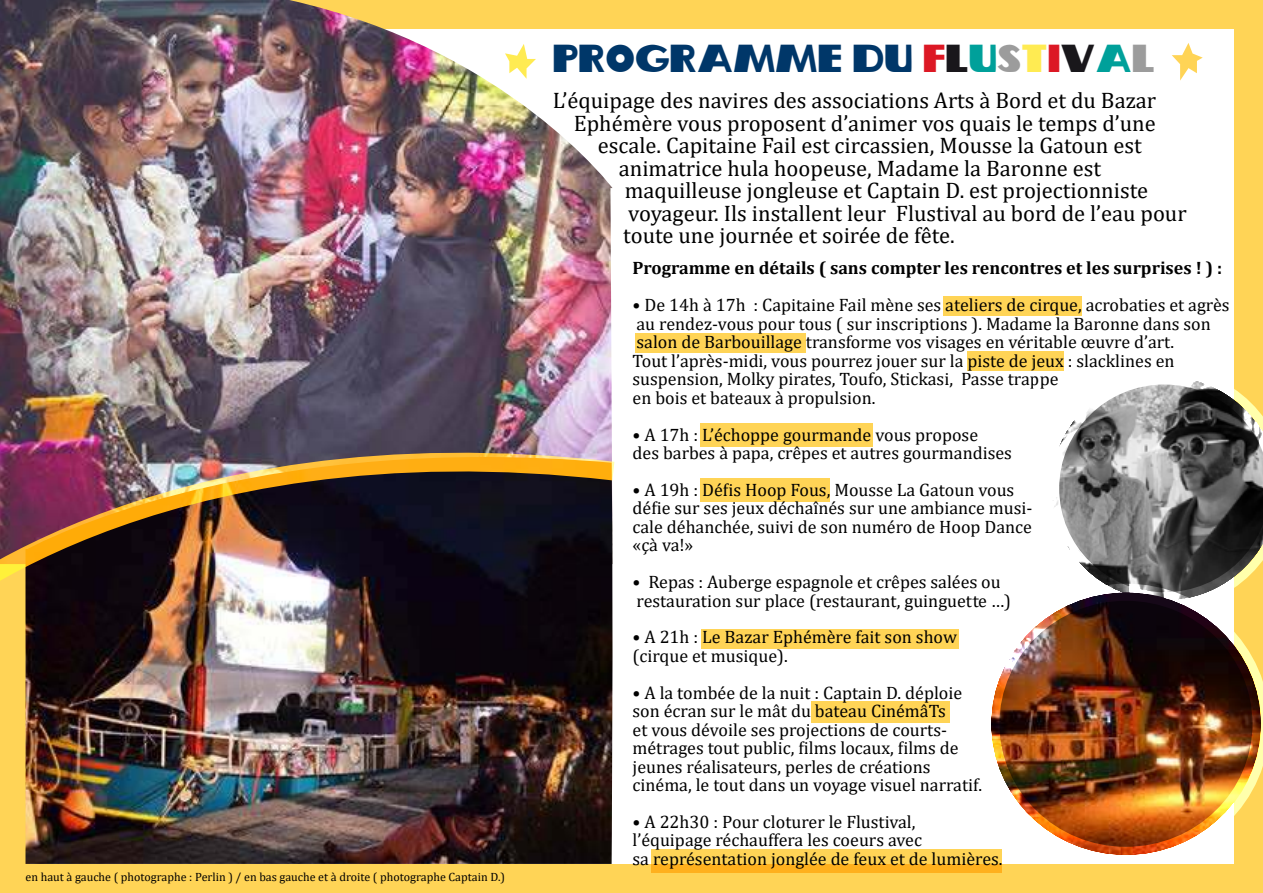
<style>
.page{position:relative;width:1263px;height:893px;background:#ffd456}
.page>*{position:absolute;margin:0;border:0;box-sizing:border-box;transform-origin:0 0}
.t1{font:39px "Belle Epoque";letter-spacing:.025em;color:#003769}
.t2{font:22.5px "Cambria";color:#000}
.t3{font:18px/18.5px "Cambria";color:#000}
.t4{font:700 18px "Cambria";color:#000}
.t5{font:12px "Cambria";color:#000}
.s1{color:#dc1824}
.s2{color:#19171b}
.s3{color:#00a09a}
.s4{color:#9c9c9c}
.s5{color:#ffeb52}
</style>
<div class="page">
<div style="left:30px;top:29px;width:1203px;height:835px;background:#fff"></div>
<div style="left:636px;top:333px;width:170px;height:19px;background:#ffd456"></div>
<svg style="left:1172px;top:43px;width:31px;height:38px"></svg>
<img style="left:0;top:0;width:612px;height:442px">
<div style="left:943px;top:297px;width:138px;height:19px;background:#ffd456"></div>
<div style="left:967px;top:351px;width:97px;height:19px;background:#ffd456"></div>
<svg style="left:1042px;top:367px;width:221px;height:217px"></svg>
<img style="left:991px;top:584px;width:272px;height:280px">
<div style="left:701px;top:423px;width:172px;height:23px;background:#ffd456"></div>
<div style="left:701px;top:479px;width:129px;height:23px;background:#ffd456"></div>
<div style="left:702px;top:629px;width:257px;height:19px;background:#ffd456"></div>
<svg style="left:651px;top:849px;width:350px;height:23px;fill:#ffd456"></svg>
<div style="left:811px;top:702px;width:138px;height:21px;background:#ffd456"></div>
<img style="left:26px;top:631px;width:587px;height:233px">
<img style="left:0;top:442px;width:615px;height:189px">
<p class="t5" style="left:26px;top:873px;width:481px">en haut à gauche ( photographe : Perlin ) / en bas gauche et à droite ( photographe Captain D.)</p>
<h1 class="t1" style="left:554px;top:36px;width:602px">PROGRAMME DU <span class="s1">F</span><span class="s2">L</span><span class="s3">U</span><span class="s4">S</span><span class="s5">T</span><span class="s1">I</span><span class="s2">V</span><span class="s3">A</span><span class="s4">L</span></h1>
<p class="t2" style="left:553px;top:92px;width:605px">L’équipage des navires des associations Arts à Bord et du Bazar</p>
<p class="t2" style="left:574px;top:115px;width:583px">Ephémère vous proposent d’animer vos quais le temps d’une</p>
<p class="t2" style="left:598px;top:137px;width:545px">escale. Capitaine Fail est circassien, Mousse la Gatoun est</p>
<p class="t2" style="left:619px;top:160px;width:484px">animatrice hula hoopeuse, Madame la Baronne est</p>
<p class="t2" style="left:625px;top:182px;width:525px">maquilleuse jongleuse et Captain D. est projectionniste</p>
<p class="t2" style="left:628px;top:205px;width:560px">voyageur. Ils installent leur Flustival au bord de l’eau pour</p>
<p class="t2" style="left:623px;top:227px;width:333px">toute une journée et soirée de fête.</p>
<p class="t4" style="left:632px;top:256px;width:591px">Programme en détails ( sans compter les rencontres et les surprises ! ) :</p>
<p class="t3" style="left:632px;top:298px;width:598px">• De 14h à 17h : Capitaine Fail mène ses ateliers de cirque, acrobaties et agrès au rendez-vous pour tous ( sur inscriptions ). Madame la Baronne dans son salon de Barbouillage transforme vos visages en véritable œuvre d’art.<br>Tout l’après-midi, vous pourrez jouer sur la piste de jeux : slacklines en suspension, Molky pirates, Toufo, Stickasi, Passe trappe<br>en bois et bateaux à propulsion.</p>
<p class="t3" style="left:632px;top:427px;width:381px">• A 17h : L’échoppe gourmande vous propose<br>des barbes à papa, crêpes et autres gourmandises</p>
<p class="t3" style="left:632px;top:480px;width:401px">• A 19h : Défis Hoop Fous, Mousse La Gatoun vous défie sur ses jeux déchaînés sur une ambiance musi&shy;cale déhanchée, suivi de son numéro de Hoop Dance «çà va!»</p>
<p class="t3" style="left:632px;top:574px;width:380px">• Repas : Auberge espagnole et crêpes salées ou restauration sur place (restaurant, guinguette …)</p>
<p class="t3" style="left:632px;top:630px;width:326px">• A 21h : Le Bazar Ephémère fait son show (cirque et musique).</p>
<p class="t3" style="left:632px;top:685px;width:351px">• A la tombée de la nuit : Captain D. déploie son écran sur le mât du bateau CinémâTs<br>et vous dévoile ses projections de courts&shy;métrages tout public, films locaux, films de jeunes réalisateurs, perles de créations cinéma, le tout dans un voyage visuel narratif.</p>
<p class="t3" style="left:632px;top:814px;width:371px">• A 22h30 : Pour cloturer le Flustival,<br>l’équipage réchauffera les coeurs avec<br>sa représentation jonglée de feux et de lumières.</p>
</div>
